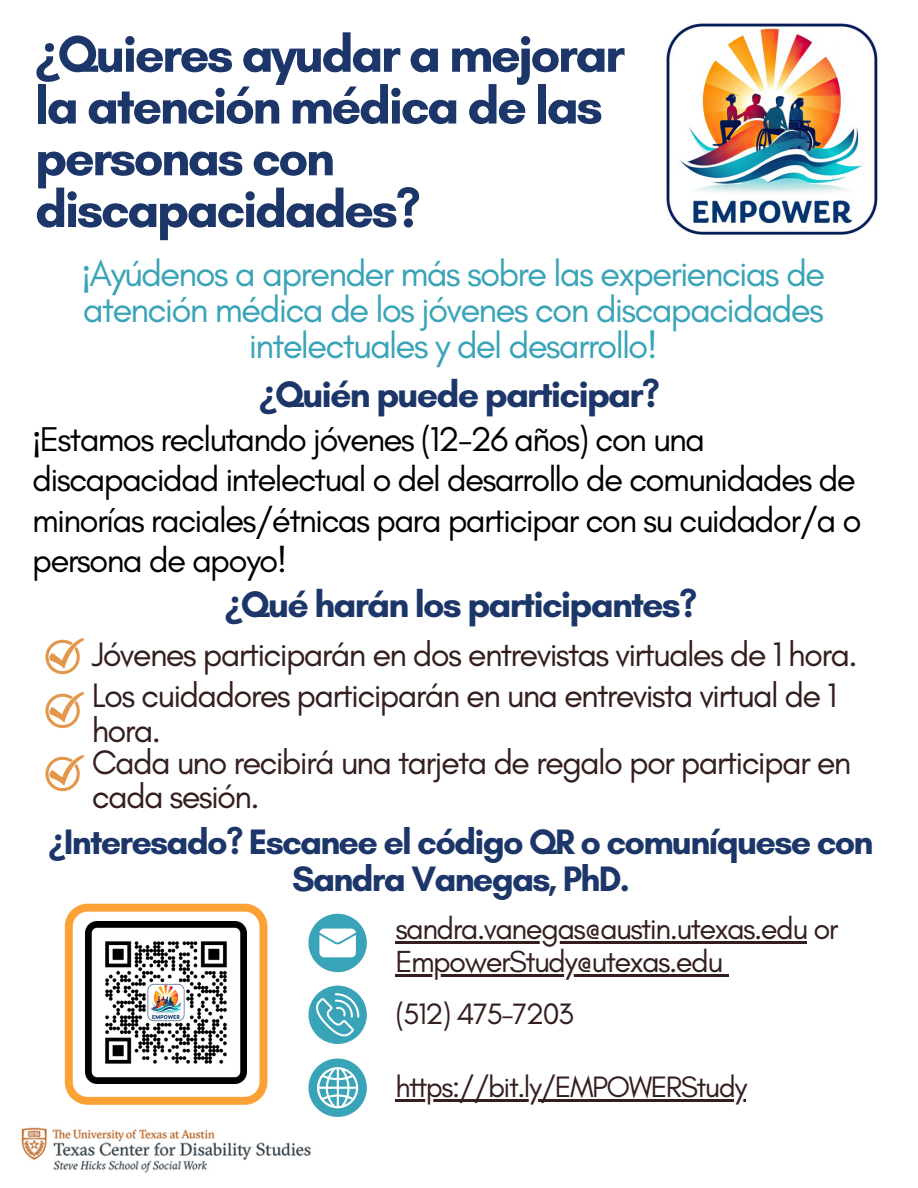
<style>
.page{position:relative;width:918px;height:1188px;background:#fff}
.page>*{position:absolute;margin:0;border:0;box-sizing:border-box;transform-origin:0 0}
.t1{font:700 52.65px/51.8px "Glacial Indifference";letter-spacing:-.05em;color:#1c3669}
.t2{font:700 37.65px "Glacial Indifference";letter-spacing:-.05em;color:#1c3669}
.t3{font:36.9px/36px "Glacial Indifference";letter-spacing:-.05em;color:#39a3b8;text-align:center}
.t4{font:700 36px/37.2px "Glacial Indifference";letter-spacing:-.05em;color:#1c3669;text-align:center}
.t5{font:35.1px/40.5px "Glacial Indifference";letter-spacing:-.05em;color:#000}
.t6{font:34.5px/34.8px "Glacial Indifference";letter-spacing:-.05em;color:#341e1e}
.t7{font:31.05px/33.8px "Glacial Indifference";letter-spacing:-.05em;color:#341e1e}
.t8{font:30px "Glacial Indifference";letter-spacing:-.05em;color:#341e1e}
.s1{font-family:"Noto Sans"}
</style>
<div class="page">
<img style="left:21px;top:1127px;width:290px;height:46px">
<img style="left:666px;top:23px;width:212px;height:212px">
<svg style="left:45px;top:755px;width:39px;height:36px"></svg>
<svg style="left:45px;top:638px;width:39px;height:36px"></svg>
<svg style="left:45px;top:692px;width:39px;height:36px"></svg>
<svg style="left:65px;top:904px;width:202px;height:200px"></svg>
<img style="left:85px;top:922px;width:162px;height:161px">
<svg style="left:308px;top:1059px;width:59px;height:58px"></svg>
<svg style="left:308px;top:986px;width:59px;height:58px"></svg>
<svg style="left:308px;top:914px;width:59px;height:58px"></svg>
<hr style="left:395px;top:941px;width:412px;height:2px;background:#341e1e">
<hr style="left:395px;top:975px;width:327px;height:2px;background:#341e1e">
<svg style="left:722px;top:975px;width:7px;height:2px"></svg>
<hr style="left:395px;top:1100px;width:351px;height:2px;background:#341e1e">
<h1 class="t1" style="left:35px;top:27px;width:592px"><span class="s1">¿</span>Quieres ayudar a mejorar la atención médica de las personas con discapacidades?</h1>
<p class="t3" style="left:81px;top:256px;width:745px"><span class="s1">¡</span>Ayúdenos a aprender más sobre las experiencias de atención médica de los jóvenes con discapacidades intelectuales y del desarrollo!</p>
<p class="t2" style="left:259px;top:371px;width:403px"><span class="s1">¿</span>Quién puede participar?</p>
<p class="t5" style="left:32px;top:418px;width:831px"><span class="s1">¡</span>Estamos reclutando jóvenes (12-26 años) con una discapacidad intelectual o del desarrollo de comunidades de minorías raciales/étnicas para participar con su cuidador/a o persona de apoyo!</p>
<p class="t2" style="left:225px;top:581px;width:474px"><span class="s1">¿</span>Qué harán los participantes?</p>
<p class="t6" style="left:92px;top:636px;width:767px">Jóvenes participarán en dos entrevistas virtuales de 1 hora.</p>
<p class="t6" style="left:92px;top:678px;width:747px">Los cuidadores participarán en una entrevista virtual de 1 hora.</p>
<p class="t6" style="left:92px;top:744px;width:761px">Cada uno recibirá una tarjeta de regalo por participar en cada sesión.</p>
<p class="t4" style="left:49px;top:822px;width:827px"><span class="s1">¿</span>Interesado? Escanee el código QR o comuníquese con<br>Sandra Vanegas, PhD.</p>
<p class="t7" style="left:395px;top:911px;width:445px">sandra.vanegas@austin.utexas.edu or<br>EmpowerStudy@utexas.edu</p>
<p class="t8" style="left:395px;top:996px;width:180px">(512) 475-7203</p>
<p class="t8" style="left:395px;top:1069px;width:353px">https://bit.ly/EMPOWERStudy</p>
</div>
